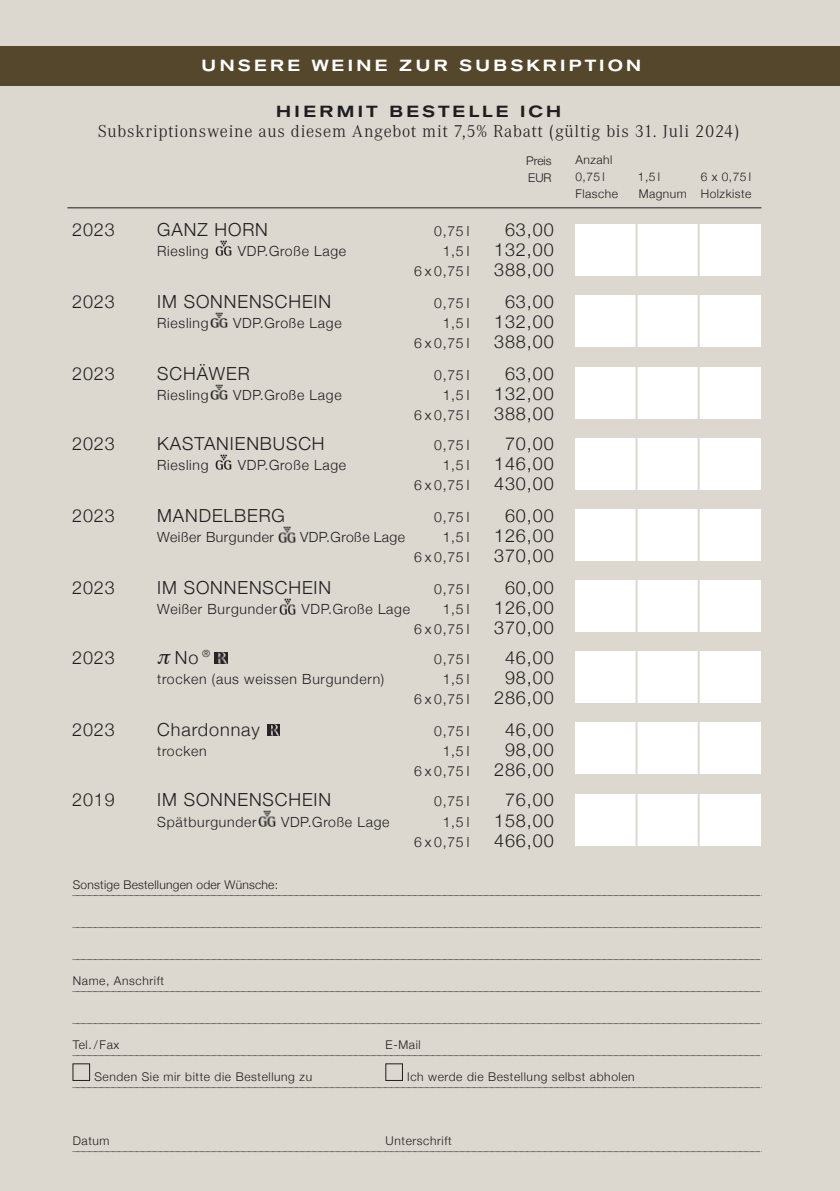
<style>
.page{position:relative;width:840px;height:1191px;background:#fff}
.page>*{position:absolute;margin:0;border:0;box-sizing:border-box;transform-origin:0 0}
.t1{font:300 18px "Helvetica Neue";letter-spacing:.05em;color:#1f1d21}
.t2{font:300 18px "Corporate A";letter-spacing:.04em;color:#1f1d21}
.t3{font:500 16px "Akzidenz Grot Ext BQ";letter-spacing:.205em;color:#fff}
.t4{font:500 16px "Akzidenz Grot Ext BQ";letter-spacing:.195em;color:#1f1d21}
.t5{font:300 14px "Helvetica Neue";letter-spacing:.05em;color:#1f1d21}
.t6{font:300 12px/17px "Helvetica Neue";letter-spacing:.05em;color:#1f1d21}
.t7{font:300 12px "Helvetica Neue";letter-spacing:.02em;color:#1f1d21}
.t8{font:300 12px/17px "Helvetica Neue";color:#1f1d21}
</style>
<div class="page">
<div style="left:0;top:0;width:839px;height:1191px;background:#dcd8cf"></div>
<div style="left:0;top:46px;width:839px;height:40px;background:#55472c"></div>
<hr style="left:67px;top:207px;width:694px;height:1px;background:#1f1d21">
<svg style="left:72px;top:895px;width:689px;height:1px"></svg>
<svg style="left:72px;top:927px;width:689px;height:1px"></svg>
<svg style="left:72px;top:959px;width:689px;height:1px"></svg>
<svg style="left:72px;top:991px;width:689px;height:1px"></svg>
<svg style="left:72px;top:1023px;width:689px;height:1px"></svg>
<svg style="left:72px;top:1055px;width:689px;height:1px"></svg>
<svg style="left:72px;top:1087px;width:689px;height:1px"></svg>
<svg style="left:72px;top:1151px;width:689px;height:1px"></svg>
<div style="left:575px;top:224px;width:185px;height:52px;background:#fff"></div>
<div style="left:575px;top:295px;width:185px;height:52px;background:#fff"></div>
<div style="left:575px;top:367px;width:185px;height:51px;background:#fff"></div>
<div style="left:575px;top:438px;width:185px;height:51px;background:#fff"></div>
<div style="left:575px;top:509px;width:185px;height:52px;background:#fff"></div>
<div style="left:575px;top:580px;width:185px;height:52px;background:#fff"></div>
<div style="left:575px;top:651px;width:185px;height:52px;background:#fff"></div>
<div style="left:575px;top:722px;width:185px;height:52px;background:#fff"></div>
<div style="left:575px;top:793px;width:185px;height:52px;background:#fff"></div>
<img style="left:215px;top:241px;width:17px;height:15px">
<img style="left:215px;top:455px;width:17px;height:15px">
<img style="left:259px;top:811px;width:16px;height:15px">
<img style="left:279px;top:527px;width:16px;height:15px">
<img style="left:279px;top:599px;width:16px;height:15px">
<img style="left:211px;top:313px;width:16px;height:15px">
<img style="left:211px;top:385px;width:16px;height:15px">
<svg style="left:214px;top:652px;width:13px;height:12px"></svg>
<svg style="left:267px;top:724px;width:13px;height:12px"></svg>
<hr style="left:635px;top:218px;width:2px;height:647px;background:#dcd8cf">
<hr style="left:697px;top:218px;width:2px;height:647px;background:#dcd8cf">
<p class="t3" style="left:201px;top:60px;width:441px">UNSERE WEINE ZUR SUBSKRIPTION</p>
<p class="t4" style="left:276px;top:106px;width:286px">HIERMIT BESTELLE ICH</p>
<p class="t2" style="left:98px;top:125px;width:643px">Subskriptionsweine aus diesem Angebot mit 7,5% Rabatt (gültig bis 31. Juli 2024)</p>
<p class="t8" style="left:526px;top:152px;width:27px">Preis<br>EUR</p>
<p class="t6" style="left:575px;top:151px;width:38px">Anzahl<br>0,75 l</p>
<p class="t6" style="left:637px;top:168px;width:24px">1,5 l</p>
<p class="t6" style="left:700px;top:168px;width:52px">6 x 0,75 l</p>
<p class="t1" style="left:72px;top:219px;width:44px">2023</p>
<p class="t1" style="left:157px;top:219px;width:112px">GANZ HORN</p>
<p class="t5" style="left:434px;top:223px;width:37px">0,75 l</p>
<p class="t1" style="left:504px;top:219px;width:50px">63,00</p>
<p class="t5" style="left:157px;top:243px;width:53px">Riesling</p>
<p class="t5" style="left:237px;top:243px;width:110px">VDP.Große Lage</p>
<p class="t5" style="left:442px;top:243px;width:28px">1,5 l</p>
<p class="t1" style="left:494px;top:239px;width:61px">132,00</p>
<p class="t5" style="left:414px;top:263px;width:57px">6x 0,75 l</p>
<p class="t1" style="left:494px;top:259px;width:61px">388,00</p>
<p class="t1" style="left:72px;top:291px;width:44px">2023</p>
<p class="t1" style="left:157px;top:291px;width:175px">IM SONNENSCHEIN</p>
<p class="t5" style="left:434px;top:295px;width:37px">0,75 l</p>
<p class="t1" style="left:504px;top:291px;width:50px">63,00</p>
<p class="t5" style="left:157px;top:315px;width:53px">Riesling</p>
<p class="t5" style="left:233px;top:315px;width:110px">VDP.Große Lage</p>
<p class="t5" style="left:442px;top:315px;width:28px">1,5 l</p>
<p class="t1" style="left:494px;top:311px;width:61px">132,00</p>
<p class="t5" style="left:414px;top:335px;width:57px">6x 0,75 l</p>
<p class="t1" style="left:494px;top:331px;width:61px">388,00</p>
<p class="t1" style="left:72px;top:363px;width:44px">2023</p>
<p class="t1" style="left:157px;top:363px;width:94px">SCHÄWER</p>
<p class="t5" style="left:434px;top:367px;width:37px">0,75 l</p>
<p class="t1" style="left:504px;top:363px;width:50px">63,00</p>
<p class="t5" style="left:157px;top:387px;width:53px">Riesling</p>
<p class="t5" style="left:233px;top:387px;width:110px">VDP.Große Lage</p>
<p class="t5" style="left:442px;top:387px;width:28px">1,5 l</p>
<p class="t1" style="left:494px;top:383px;width:61px">132,00</p>
<p class="t5" style="left:414px;top:407px;width:57px">6x 0,75 l</p>
<p class="t1" style="left:494px;top:403px;width:61px">388,00</p>
<p class="t1" style="left:72px;top:433px;width:44px">2023</p>
<p class="t1" style="left:157px;top:433px;width:169px">KASTANIENBUSCH</p>
<p class="t5" style="left:434px;top:437px;width:37px">0,75 l</p>
<p class="t1" style="left:504px;top:433px;width:50px">70,00</p>
<p class="t5" style="left:157px;top:457px;width:53px">Riesling</p>
<p class="t5" style="left:237px;top:457px;width:110px">VDP.Große Lage</p>
<p class="t5" style="left:442px;top:457px;width:28px">1,5 l</p>
<p class="t1" style="left:494px;top:453px;width:61px">146,00</p>
<p class="t5" style="left:414px;top:477px;width:57px">6x 0,75 l</p>
<p class="t1" style="left:494px;top:473px;width:61px">430,00</p>
<p class="t1" style="left:72px;top:505px;width:44px">2023</p>
<p class="t1" style="left:157px;top:505px;width:129px">MANDELBERG</p>
<p class="t5" style="left:434px;top:509px;width:37px">0,75 l</p>
<p class="t1" style="left:504px;top:505px;width:50px">60,00</p>
<p class="t5" style="left:157px;top:529px;width:118px">Weißer Burgunder</p>
<p class="t5" style="left:300px;top:529px;width:106px">VDP.Große Lage</p>
<p class="t5" style="left:442px;top:529px;width:28px">1,5 l</p>
<p class="t1" style="left:494px;top:525px;width:61px">126,00</p>
<p class="t5" style="left:414px;top:549px;width:57px">6x 0,75 l</p>
<p class="t1" style="left:494px;top:545px;width:61px">370,00</p>
<p class="t1" style="left:72px;top:577px;width:44px">2023</p>
<p class="t1" style="left:157px;top:577px;width:175px">IM SONNENSCHEIN</p>
<p class="t5" style="left:434px;top:581px;width:37px">0,75 l</p>
<p class="t1" style="left:504px;top:577px;width:50px">60,00</p>
<p class="t5" style="left:157px;top:601px;width:121px">Weißer Burgunder</p>
<p class="t5" style="left:301px;top:601px;width:110px">VDP.Große Lage</p>
<p class="t5" style="left:442px;top:601px;width:28px">1,5 l</p>
<p class="t1" style="left:494px;top:597px;width:61px">126,00</p>
<p class="t5" style="left:414px;top:621px;width:57px">6x 0,75 l</p>
<p class="t1" style="left:494px;top:617px;width:61px">370,00</p>
<p class="t1" style="left:72px;top:647px;width:44px">2023</p>
<p class="t1" style="left:175px;top:647px;width:37px">No <sup>®</sup></p>
<p class="t5" style="left:434px;top:651px;width:37px">0,75 l</p>
<p class="t1" style="left:504px;top:647px;width:50px">46,00</p>
<p class="t5" style="left:157px;top:671px;width:228px">trocken (aus weissen Burgundern)</p>
<p class="t5" style="left:442px;top:671px;width:28px">1,5 l</p>
<p class="t1" style="left:504px;top:667px;width:50px">98,00</p>
<p class="t5" style="left:414px;top:691px;width:57px">6x 0,75 l</p>
<p class="t1" style="left:494px;top:687px;width:61px">286,00</p>
<p class="t1" style="left:72px;top:719px;width:44px">2023</p>
<p class="t1" style="left:157px;top:719px;width:104px">Chardonnay</p>
<p class="t5" style="left:434px;top:723px;width:37px">0,75 l</p>
<p class="t1" style="left:504px;top:719px;width:50px">46,00</p>
<p class="t5" style="left:157px;top:743px;width:51px">trocken</p>
<p class="t5" style="left:442px;top:743px;width:28px">1,5 l</p>
<p class="t1" style="left:504px;top:739px;width:50px">98,00</p>
<p class="t5" style="left:414px;top:763px;width:57px">6x 0,75 l</p>
<p class="t1" style="left:494px;top:759px;width:61px">286,00</p>
<p class="t1" style="left:72px;top:789px;width:44px">2019</p>
<p class="t1" style="left:157px;top:789px;width:175px">IM SONNENSCHEIN</p>
<p class="t5" style="left:434px;top:793px;width:37px">0,75 l</p>
<p class="t1" style="left:504px;top:789px;width:50px">76,00</p>
<p class="t5" style="left:157px;top:813px;width:101px">Spätburgunder</p>
<p class="t5" style="left:281px;top:813px;width:110px">VDP.Große Lage</p>
<p class="t5" style="left:442px;top:813px;width:28px">1,5 l</p>
<p class="t1" style="left:494px;top:809px;width:61px">158,00</p>
<p class="t5" style="left:414px;top:833px;width:57px">6x 0,75 l</p>
<p class="t1" style="left:494px;top:829px;width:61px">466,00</p>
<p class="t7" style="left:73px;top:877px;width:207px">Sonstige Bestellungen oder Wünsche:</p>
<p class="t6" style="left:575px;top:185px;width:44px">Flasche</p>
<p class="t6" style="left:638px;top:185px;width:114px">Magnum Holzkiste</p>
<p class="t6" style="left:73px;top:971px;width:93px">Name, Anschrift</p>
<p class="t6" style="left:73px;top:1035px;width:48px">Tel. /Fax</p>
<p class="t6" style="left:385px;top:1035px;width:37px">E-Mail</p>
<p class="t6" style="left:94px;top:1067px;width:219px">Senden Sie mir bitte die Bestellung zu</p>
<p class="t6" style="left:407px;top:1067px;width:229px">Ich werde die Bestellung selbst abholen</p>
<p class="t6" style="left:73px;top:1131px;width:38px">Datum</p>
<p class="t6" style="left:385px;top:1131px;width:67px">Unterschrift</p>
</div>
